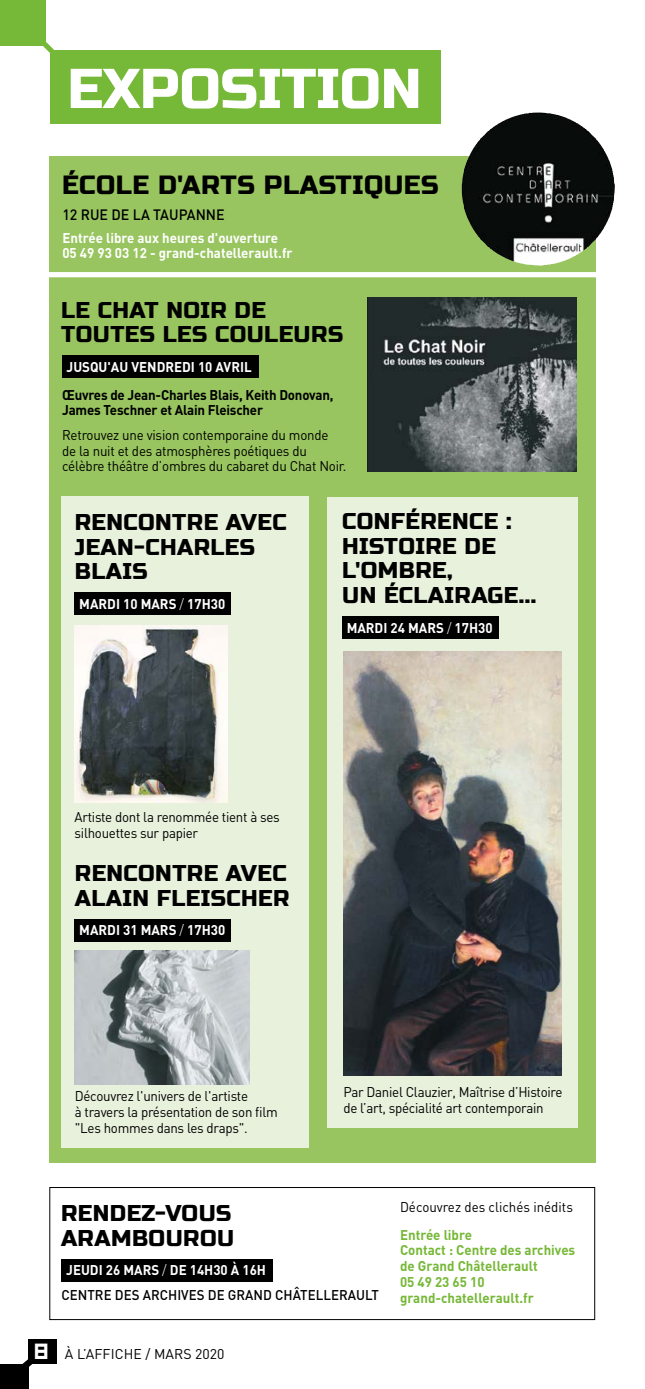
<style>
.page{position:relative;width:645px;height:1389px;background:#fff}
.page>*{position:absolute;margin:0;border:0;box-sizing:border-box;transform-origin:0 0}
.t1{font:56px "Russo One";color:#fff}
.t2{font:26.25px "Russo One";letter-spacing:.02em;color:#000}
.t3{font:22.75px/24.5px "Russo One";letter-spacing:.02em;color:#000}
.t4{font:500 14.88px "DIN";color:#000;scale:.95 1}
.t5{font:14px/15.8px "DIN";letter-spacing:-.02em;color:#000;scale:.95 1}
.t6{font:700 14px/15.8px "DIN";color:#fff;scale:.95 1}
.t7{font:700 14px/15.8px "DIN";color:#76b837;scale:.95 1}
.t8{font:700 14px/15.8px "DIN";letter-spacing:-.015em;color:#000;scale:.95 1}
.t9{font:500 14px "DIN";color:#000;scale:.95 1}
.t10{font:14px "DIN";color:#000;scale:.95 1}
.t11{font:14px "DIN";letter-spacing:.005em;color:#000}
.s1{font-weight:300}
.s2{font-family:"Symtext";font-size:21px;color:#fff}
</style>
<div class="page">
<div style="left:28px;top:1339px;width:28px;height:25px;background:#000"></div>
<div style="left:0;top:1364px;width:28px;height:25px;background:#000"></div>
<svg style="left:22px;top:1359px;width:11px;height:20px"></svg>
<div style="left:0;top:0;width:45px;height:45px;background:#76b837"></div>
<svg style="left:33px;top:32px;width:31px;height:21px"></svg>
<div style="left:50px;top:51px;width:390px;height:73px;background:#76b837"></div>
<div style="left:61px;top:1259px;width:211px;height:22px;background:#000"></div>
<div style="left:49px;top:1187px;width:546px;height:133px;border:1px solid #000"></div>
<div style="left:49px;top:156px;width:547px;height:1007px;background:#98c55f"></div>
<div style="left:44px;top:272px;width:557px;height:5px;background:#fff"></div>
<img style="left:462px;top:113px;width:109px;height:153px">
<div style="left:62px;top:356px;width:197px;height:22px;background:#000"></div>
<div style="left:61px;top:496px;width:247px;height:652px;background:#e8f1dc"></div>
<div style="left:327px;top:497px;width:251px;height:630px;background:#e8f1dc"></div>
<div style="left:75px;top:593px;width:156px;height:22px;background:#000"></div>
<div style="left:342px;top:617px;width:156px;height:22px;background:#000"></div>
<div style="left:75px;top:919px;width:156px;height:23px;background:#000"></div>
<img style="left:343px;top:651px;width:219px;height:424px">
<img style="left:75px;top:625px;width:153px;height:177px">
<img style="left:75px;top:950px;width:174px;height:134px">
<img style="left:368px;top:297px;width:208px;height:174px">
<h1 class="t1" style="left:67px;top:56px;width:356px">EXPOSITION</h1>
<h2 class="t2" style="left:62px;top:170px;width:378px">ÉCOLE D'ARTS PLASTIQUES</h2>
<p class="t4" style="left:62px;top:205px;width:172px">12 RUE DE LA TAUPANNE</p>
<p class="t6" style="left:62px;top:229px;width:244px">Entrée libre aux heures d'ouverture<br>05 49 93 03 12 - grand-chatellerault.fr</p>
<h3 class="t3" style="left:61px;top:298px;width:283px">LE CHAT NOIR DE<br>TOUTES LES COULEURS</h3>
<p class="t6" style="left:67px;top:358px;width:196px">JUSQU'AU VENDREDI 10 AVRIL</p>
<p class="t8" style="left:62px;top:386px;width:287px">Œuvres de Jean-Charles Blais, Keith Donovan,<br>James Teschner et Alain Fleischer</p>
<p class="t5" style="left:62px;top:427px;width:301px">Retrouvez une vision contemporaine du monde<br>de la nuit et des atmosphères poétiques du célèbre théâtre d’ombres du cabaret du Chat Noir.</p>
<h3 class="t3" style="left:342px;top:510px;width:195px">CONFÉRENCE :<br>HISTOIRE DE<br>L'OMBRE,<br>UN ÉCLAIRAGE...</h3>
<h3 class="t3" style="left:75px;top:510px;width:213px">RENCONTRE AVEC<br>JEAN-CHARLES<br>BLAIS</h3>
<p class="t6" style="left:79px;top:595px;width:155px">MARDI 10 MARS <span class="s1">/</span> 17H30</p>
<p class="t6" style="left:347px;top:619px;width:155px">MARDI 24 MARS <span class="s1">/</span> 17H30</p>
<p class="t5" style="left:75px;top:809px;width:217px">Artiste dont la renommée tient à ses silhouettes sur papier</p>
<h3 class="t3" style="left:75px;top:862px;width:216px">RENCONTRE AVEC<br>ALAIN FLEISCHER</h3>
<p class="t6" style="left:79px;top:922px;width:155px">MARDI 31 MARS <span class="s1">/</span> 17H30</p>
<p class="t5" style="left:75px;top:1088px;width:215px">Découvrez l'univers de l'artiste<br>à travers la présentation de son film "Les hommes dans les draps".</p>
<p class="t5" style="left:343px;top:1084px;width:232px">Par Daniel Clauzier, Maîtrise d’Histoire de l’art, spécialité art contemporain</p>
<p class="t10" style="left:400px;top:1198px;width:183px">Découvrez des clichés inédits</p>
<p class="t7" style="left:400px;top:1226px;width:186px">Entrée libre<br>Contact : Centre des archives de Grand Châtellerault<br>05 49 23 65 10</p>
<h3 class="t3" style="left:61px;top:1202px;width:175px">RENDEZ-VOUS<br>ARAMBOUROU</h3>
<p class="t6" style="left:66px;top:1262px;width:212px">JEUDI 26 MARS <span class="s1">/</span> DE 14H30 À 16H</p>
<p class="t9" style="left:62px;top:1286px;width:336px">CENTRE DES ARCHIVES DE GRAND CHÂTELLERAULT</p>
<p class="t7" style="left:400px;top:1289px;width:142px">grand-chatellerault.fr</p>
<p class="t11" style="left:35px;top:1345px;width:191px"><span class="s2">8</span> À L’AFFICHE / MARS 2020</p>
</div>
